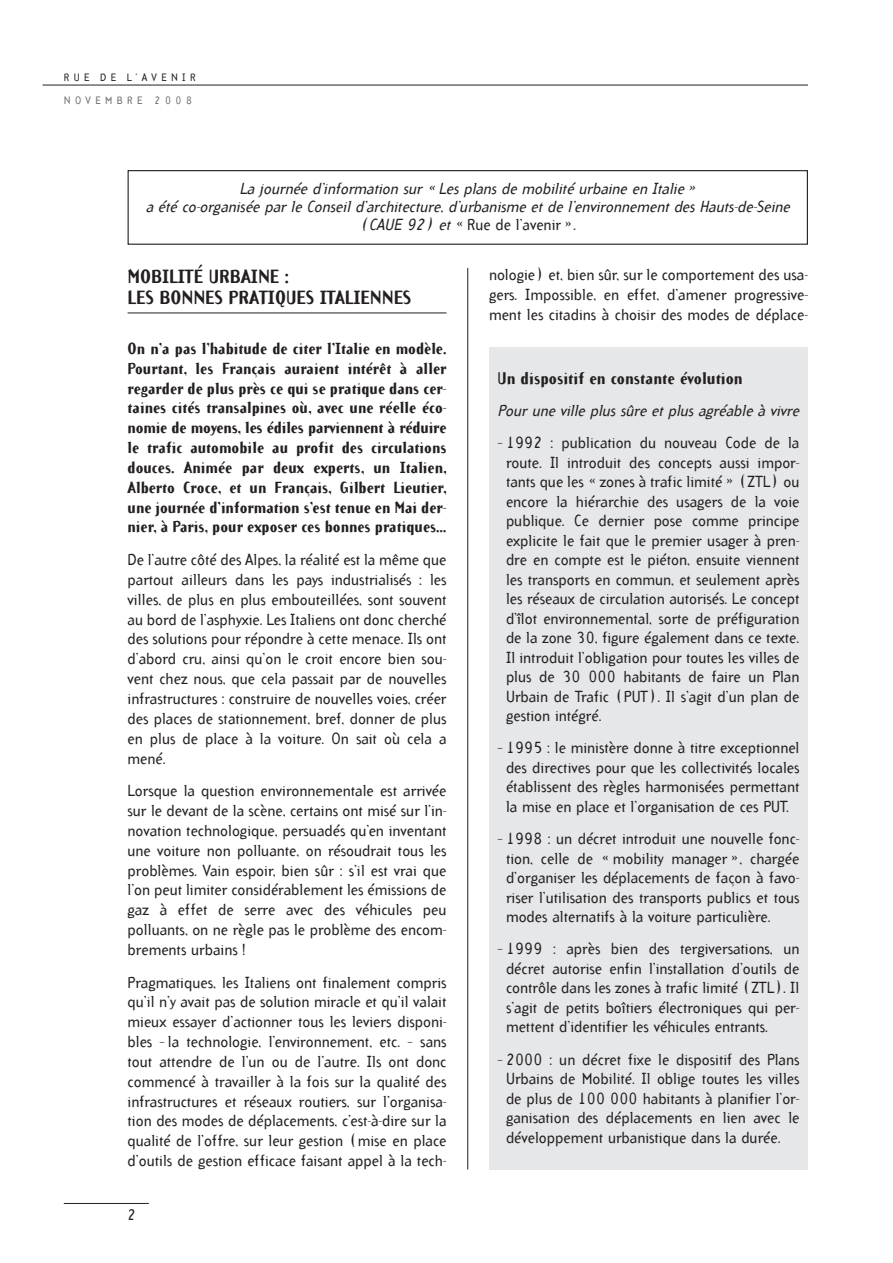
<style>
.page{position:relative;width:893px;height:1263px;background:#fff}
.page>*{position:absolute;margin:0;border:0;box-sizing:border-box;transform-origin:0 0}
.t1{font:700 18.75px/21.3px "Arbitrary";color:#231f20}
.t2{font:700 16.5px "Arbitrary";color:#231f20}
.t3{font:15.75px/19.8px "Arbitrary";color:#231f20;text-align:justify}
.t4{font:700 15.75px/19.8px "Arbitrary";color:#231f20;text-align:justify}
.t5{font:italic 15.75px/18px "Arbitrary";color:#231f20;text-align:center}
.t6{font:15px "Arbitrary";color:#231f20}
.t7{font:10.5px "Arbitrary";letter-spacing:.425em;color:#231f20}
.t8{font:10.5px "Arbitrary";letter-spacing:.425em;color:#6c6d70}
.s1{font-style:normal}
</style>
<div class="page">
<hr style="left:128px;top:313px;width:318px;height:1px;background:#231f20">
<hr style="left:43px;top:85px;width:765px;height:1px;background:#231f20">
<hr style="left:64px;top:1203px;width:85px;height:1px;background:#231f20">
<hr style="left:467px;top:268px;width:1px;height:901px;background:#231f20">
<div style="left:128px;top:170px;width:680px;height:75px;border:1px solid #231f20"></div>
<div style="left:489px;top:347px;width:319px;height:822px;background:#e6e7e9"></div>
<p class="t7" style="left:64px;top:73px;width:133px">RUE DE L’AVENIR</p>
<p class="t8" style="left:64px;top:96px;width:130px">NOVEMBRE 2008</p>
<p class="t5" style="left:146px;top:181px;width:649px">La journée d’information sur « Les plans de mobilité urbaine en Italie »<br>a été co-organisée par le Conseil d’architecture, d’urbanisme et de l’environnement des Hauts-de-Seine (CAUE 92) et <span class="s1">« Rue de l’avenir »</span>.</p>
<p class="t1" style="left:128px;top:267px;width:285px">MOBILITÉ URBAINE :<br>LES BONNES PRATIQUES ITALIENNES</p>
<p class="t4" style="left:128px;top:340px;width:321px">On n’a pas l’habitude de citer l’Italie en modèle.<br>Pourtant, les Français auraient intérêt à aller regarder de plus près ce qui se pratique dans cer&shy;taines cités transalpines où, avec une réelle éco&shy;nomie de moyens, les édiles parviennent à réduire le trafic automobile au profit des circulations douces. Animée par deux experts, un Italien, Alberto Croce, et un Français, Gilbert Lieutier, une journée d’information s’est tenue en Mai der&shy;nier, à Paris, pour exposer ces bonnes pratiques…</p>
<p class="t3" style="left:128px;top:551px;width:321px">De l’autre côté des Alpes, la réalité est la même que partout ailleurs dans les pays industrialisés : les villes, de plus en plus embouteillées, sont souvent au bord de l’asphyxie. Les Italiens ont donc cherché des solutions pour répondre à cette menace. Ils ont d’abord cru, ainsi qu’on le croit encore bien sou&shy;vent chez nous, que cela passait par de nouvelles infrastructures : construire de nouvelles voies, créer des places de stationnement, bref, donner de plus en plus de place à la voiture. On sait où cela a mené.</p>
<p class="t3" style="left:128px;top:782px;width:321px">Lorsque la question environnementale est arrivée sur le devant de la scène, certains ont misé sur l’in&shy;novation technologique, persuadés qu’en inventant une voiture non polluante, on résoudrait tous les problèmes. Vain espoir, bien sûr : s’il est vrai que l’on peut limiter considérablement les émissions de gaz à effet de serre avec des véhicules peu polluants, on ne règle pas le problème des encom&shy;brements urbains !</p>
<p class="t3" style="left:128px;top:973px;width:321px">Pragmatiques, les Italiens ont finalement compris qu’il n’y avait pas de solution miracle et qu’il valait mieux essayer d’actionner tous les leviers disponi&shy;bles – la technologie, l’environnement, etc. – sans tout attendre de l’un ou de l’autre. Ils ont donc commencé à travailler à la fois sur la qualité des infrastructures et réseaux routiers, sur l’organisa&shy;tion des modes de déplacements, c’est-à-dire sur la qualité de l’offre, sur leur gestion (mise en place d’outils de gestion efficace faisant appel à la tech-</p>
<p class="t6" style="left:128px;top:1209px;width:10px">2</p>
<p class="t3" style="left:489px;top:266px;width:321px">nologie) et, bien sûr, sur le comportement des usa&shy;gers. Impossible, en effet, d’amener progressive&shy;ment les citadins à choisir des modes de déplace-</p>
<p class="t2" style="left:497px;top:372px;width:247px">Un dispositif en constante évolution</p>
<p class="t5" style="left:497px;top:403px;width:306px">Pour une ville plus sûre et plus agréable à vivre</p>
<p class="t3" style="left:506px;top:434px;width:295px;text-indent:-9px">– 1992 : publication du nouveau Code de la route. Il introduit des concepts aussi impor&shy;tants que les « zones à trafic limité » (ZTL) ou encore la hiérarchie des usagers de la voie publique. Ce dernier pose comme principe explicite le fait que le premier usager à pren&shy;dre en compte est le piéton, ensuite viennent les transports en commun, et seulement après les réseaux de circulation autorisés. Le concept d’îlot environnemental, sorte de préfiguration de la zone 30, figure également dans ce texte.<br>Il introduit l’obligation pour toutes les villes de plus de 30 000 habitants de faire un Plan Urbain de Trafic (PUT). Il s’agit d’un plan de gestion intégré.</p>
<p class="t3" style="left:497px;top:740px;width:303px;text-align:center">– 1995 : le ministère donne à titre exceptionnel des directives pour que les collectivités locales établissent des règles harmonisées permettant la mise en place et l’organisation de ces PUT.</p>
<p class="t3" style="left:506px;top:830px;width:295px;text-indent:-9px">– 1998 : un décret introduit une nouvelle fonc&shy;tion, celle de « mobility manager », chargée d’organiser les déplacements de façon à favo&shy;riser l’utilisation des transports publics et tous modes alternatifs à la voiture particulière.</p>
<p class="t3" style="left:506px;top:941px;width:295px;text-indent:-9px">– 1999 : après bien des tergiversations, un décret autorise enfin l’installation d’outils de contrôle dans les zones à trafic limité (ZTL). Il s’agit de petits boîtiers électroniques qui per&shy;mettent d’identifier les véhicules entrants.</p>
<p class="t3" style="left:506px;top:1051px;width:295px;text-indent:-9px">– 2000 : un décret fixe le dispositif des Plans Urbains de Mobilité. Il oblige toutes les villes de plus de 100 000 habitants à planifier l’or&shy;ganisation des déplacements en lien avec le développement urbanistique dans la durée.</p>
</div>
